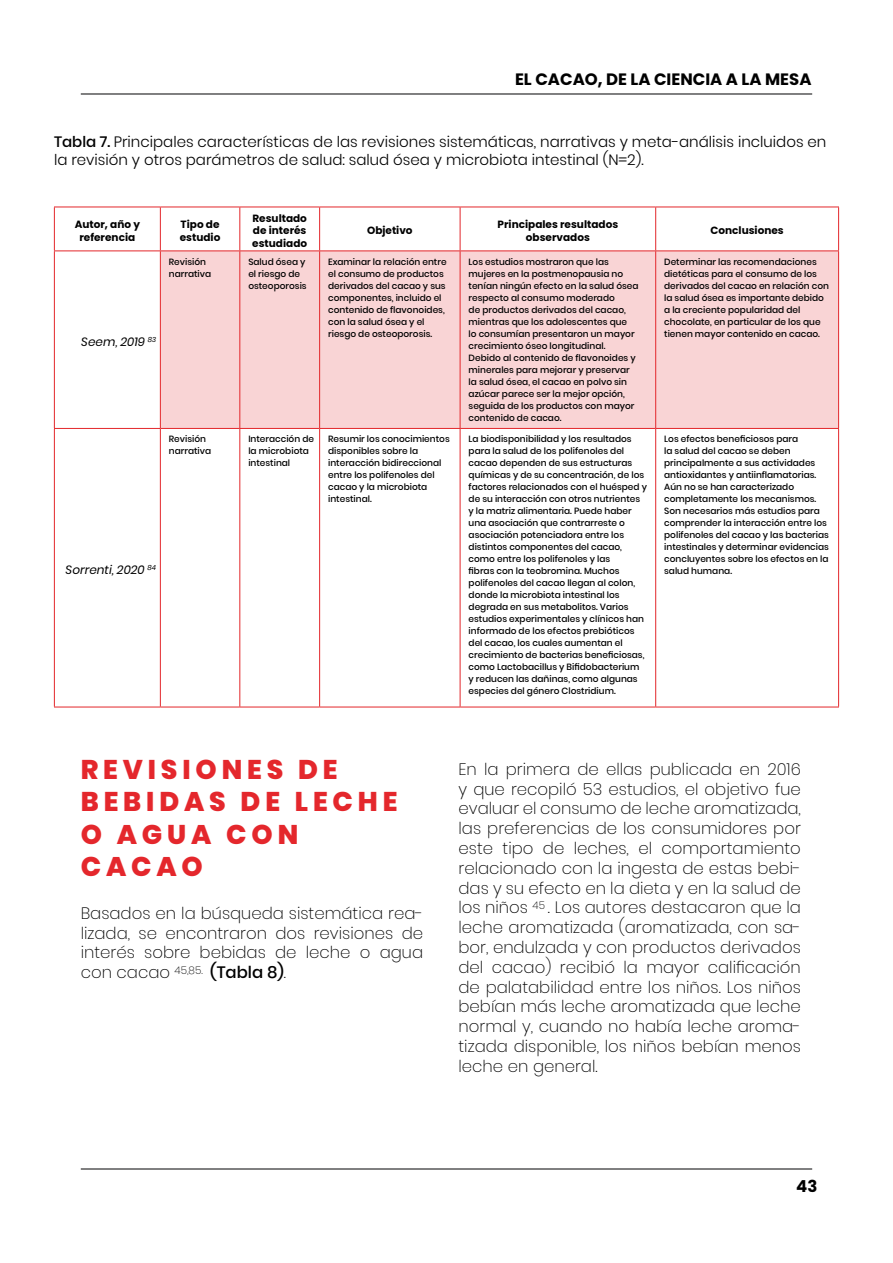
<style>
.page{position:relative;width:893px;height:1263px;background:#fff}
.page>*{position:absolute;margin:0;border:0;box-sizing:border-box;transform-origin:0 0}
.t1{font:800 27px/32.4px "Poppins";letter-spacing:.18em;color:#e4272c}
.t2{font:200 16.5px/19.8px "Poppins";color:#000;text-align:justify}
.t3{font:700 16.5px "Poppins";color:#000}
.t4{font:300 15px/18px "Poppins";color:#000}
.t5{font:italic 12px "Poppins";color:#000}
.t6{font:700 10.5px/12.6px "Poppins";color:#000;text-align:center}
.t7{font:500 9px/12px "Poppins";color:#000}
.s1{font-weight:500}
</style>
<div class="page">
<svg style="left:55px;top:208px;width:783px;height:499px"></svg>
<div style="left:161px;top:251px;width:677px;height:177px;background:#f9d4d5"></div>
<hr style="left:54px;top:207px;width:106px;height:1px;background:#e3272b">
<hr style="left:54px;top:207px;width:1px;height:43px;background:#e3272b">
<hr style="left:160px;top:207px;width:80px;height:1px;background:#e3272b">
<hr style="left:160px;top:207px;width:1px;height:43px;background:#e3272b">
<hr style="left:240px;top:207px;width:80px;height:1px;background:#e3272b">
<hr style="left:239px;top:207px;width:1px;height:43px;background:#e3272b">
<hr style="left:320px;top:207px;width:140px;height:1px;background:#e3272b">
<hr style="left:319px;top:207px;width:1px;height:43px;background:#e3272b">
<hr style="left:460px;top:207px;width:196px;height:1px;background:#e3272b">
<hr style="left:460px;top:207px;width:1px;height:43px;background:#e3272b">
<hr style="left:656px;top:207px;width:183px;height:1px;background:#e3272b">
<hr style="left:655px;top:207px;width:1px;height:43px;background:#e3272b">
<hr style="left:838px;top:207px;width:1px;height:43px;background:#e3272b">
<hr style="left:54px;top:250px;width:106px;height:1px;background:#e3272b">
<hr style="left:54px;top:251px;width:1px;height:177px;background:#e3272b">
<hr style="left:160px;top:250px;width:80px;height:1px;background:#e3272b">
<hr style="left:160px;top:251px;width:1px;height:177px;background:#e3272b">
<hr style="left:240px;top:250px;width:80px;height:1px;background:#e3272b">
<hr style="left:239px;top:251px;width:1px;height:177px;background:#e3272b">
<hr style="left:320px;top:250px;width:140px;height:1px;background:#e3272b">
<hr style="left:319px;top:251px;width:1px;height:177px;background:#e3272b">
<hr style="left:460px;top:250px;width:196px;height:1px;background:#e3272b">
<hr style="left:460px;top:251px;width:1px;height:177px;background:#e3272b">
<hr style="left:656px;top:250px;width:183px;height:1px;background:#e3272b">
<hr style="left:655px;top:251px;width:1px;height:177px;background:#e3272b">
<hr style="left:838px;top:251px;width:1px;height:177px;background:#e3272b">
<hr style="left:54px;top:428px;width:106px;height:1px;background:#e3272b">
<hr style="left:54px;top:429px;width:1px;height:278px;background:#e3272b">
<hr style="left:160px;top:428px;width:80px;height:1px;background:#e3272b">
<hr style="left:160px;top:429px;width:1px;height:278px;background:#e3272b">
<hr style="left:240px;top:428px;width:80px;height:1px;background:#e3272b">
<hr style="left:239px;top:429px;width:1px;height:278px;background:#e3272b">
<hr style="left:320px;top:428px;width:140px;height:1px;background:#e3272b">
<hr style="left:319px;top:429px;width:1px;height:278px;background:#e3272b">
<hr style="left:460px;top:428px;width:196px;height:1px;background:#e3272b">
<hr style="left:460px;top:429px;width:1px;height:278px;background:#e3272b">
<hr style="left:656px;top:428px;width:183px;height:1px;background:#e3272b">
<hr style="left:655px;top:429px;width:1px;height:278px;background:#e3272b">
<hr style="left:838px;top:429px;width:1px;height:278px;background:#e3272b">
<hr style="left:54px;top:707px;width:106px;height:1px;background:#e3272b">
<hr style="left:160px;top:707px;width:80px;height:1px;background:#e3272b">
<hr style="left:240px;top:707px;width:80px;height:1px;background:#e3272b">
<hr style="left:320px;top:707px;width:140px;height:1px;background:#e3272b">
<hr style="left:460px;top:707px;width:196px;height:1px;background:#e3272b">
<hr style="left:656px;top:707px;width:183px;height:1px;background:#e3272b">
<hr style="left:81px;top:94px;width:731px;height:1px;background:#020203">
<hr style="left:81px;top:1168px;width:731px;height:1px;background:#020203">
<h2 class="t3" style="left:515px;top:70px;width:298px">EL CACAO, DE LA CIENCIA A LA MESA</h2>
<h3 class="t4" style="left:54px;top:133px;width:774px"><span class="s1">Tabla 7.</span> Principales características de las revisiones sistemáticas, narrativas y meta-análisis incluidos en la revisión y otros parámetros de salud: salud ósea y microbiota intestinal (N=2).</h3>
<p class="t6" style="left:75px;top:218px;width:67px">Autor, año y referencia</p>
<p class="t6" style="left:180px;top:218px;width:42px;text-align:left">Tipo de estudio</p>
<p class="t6" style="left:252px;top:212px;width:56px;text-align:justify">Resultado de interés estudiado</p>
<p class="t6" style="left:367px;top:224px;width:47px">Objetivo</p>
<p class="t6" style="left:498px;top:218px;width:122px">Principales resultados observados</p>
<p class="t6" style="left:710px;top:224px;width:75px">Conclusiones</p>
<h3 class="t5" style="left:81px;top:335px;width:76px">Seem, 2019 <sup>83</sup></h3>
<h3 class="t5" style="left:66px;top:563px;width:92px">Sorrenti, 2020 <sup>84</sup></h3>
<p class="t7" style="left:169px;top:255px;width:44px">Revisión narrativa</p>
<p class="t7" style="left:248px;top:255px;width:60px">Salud ósea y el riesgo de osteoporosis</p>
<p class="t7" style="left:328px;top:255px;width:120px">Examinar la relación entre el consumo de productos derivados del cacao y sus componentes, incluido el contenido de flavonoides, con la salud ósea y el riesgo de osteoporosis.</p>
<p class="t7" style="left:469px;top:255px;width:171px">Los estudios mostraron que las mujeres en la postmenopausia no tenían ningún efecto en la salud ósea respecto al consumo moderado<br>de productos derivados del cacao, mientras que los adolescentes que<br>lo consumían presentaron un mayor crecimiento óseo longitudinal.<br>Debido al contenido de flavonoides y minerales para mejorar y preservar la salud ósea, el cacao en polvo sin azúcar parece ser la mejor opción, seguida de los productos con mayor contenido de cacao.</p>
<p class="t7" style="left:664px;top:255px;width:166px">Determinar las recomendaciones dietéticas para el consumo de los derivados del cacao en relación con la salud ósea es importante debido a la creciente popularidad del chocolate, en particular de los que tienen mayor contenido en cacao.</p>
<p class="t7" style="left:169px;top:433px;width:44px">Revisión narrativa</p>
<p class="t7" style="left:248px;top:433px;width:67px">Interacción de la microbiota intestinal</p>
<p class="t7" style="left:328px;top:433px;width:123px">Resumir los conocimientos disponibles sobre la interacción bidireccional entre los polifenoles del cacao y la microbiota intestinal.</p>
<p class="t7" style="left:469px;top:433px;width:180px">La biodisponibilidad y los resultados para la salud de los polifenoles del cacao dependen de sus estructuras químicas y de su concentración, de los factores relacionados con el huésped y de su interacción con otros nutrientes y la matriz alimentaria. Puede haber una asociación que contrarreste o asociación potenciadora entre los distintos componentes del cacao, como entre los polifenoles y las<br>fibras con la teobromina. Muchos polifenoles del cacao llegan al colon, donde la microbiota intestinal los degrada en sus metabolitos. Varios estudios experimentales y clínicos han informado de los efectos prebióticos del cacao, los cuales aumentan el crecimiento de bacterias beneficiosas, como Lactobacillus y Bifidobacterium y reducen las dañinas, como algunas especies del género Clostridium.</p>
<p class="t7" style="left:664px;top:433px;width:166px">Los efectos beneficiosos para<br>la salud del cacao se deben principalmente a sus actividades antioxidantes y antiinflamatorias.<br>Aún no se han caracterizado completamente los mecanismos.<br>Son necesarios más estudios para comprender la interacción entre los polifenoles del cacao y las bacterias intestinales y determinar evidencias concluyentes sobre los efectos en la salud humana.</p>
<h1 class="t1" style="left:81px;top:753px;width:318px">REVISIONES DE<br>BEBIDAS DE LECHE<br>O AGUA CON<br>CACAO</h1>
<h2 class="t2" style="left:81px;top:903px;width:344px">Basados en la búsqueda sistemática rea&shy;lizada, se encontraron dos revisiones de interés sobre bebidas de leche o agua con cacao <sup>45,85.</sup> <span class="s1">(Tabla 8)</span>.</h2>
<p class="t2" style="left:459px;top:759px;width:344px">En la primera de ellas publicada en 2016 y que recopiló 53 estudios, el objetivo fue evaluar el consumo de leche aromatizada, las preferencias de los consumidores por este tipo de leches, el comportamiento relacionado con la ingesta de estas bebi&shy;das y su efecto en la dieta y en la salud de los niños <sup>45</sup> . Los autores destacaron que la leche aromatizada (aromatizada, con sa&shy;bor, endulzada y con productos derivados del cacao) recibió la mayor calificación de palatabilidad entre los niños. Los niños bebían más leche aromatizada que leche normal y, cuando no había leche aroma&shy;tizada disponible, los niños bebían menos leche en general.</p>
<h2 class="t3" style="left:796px;top:1177px;width:23px">43</h2>
</div>
